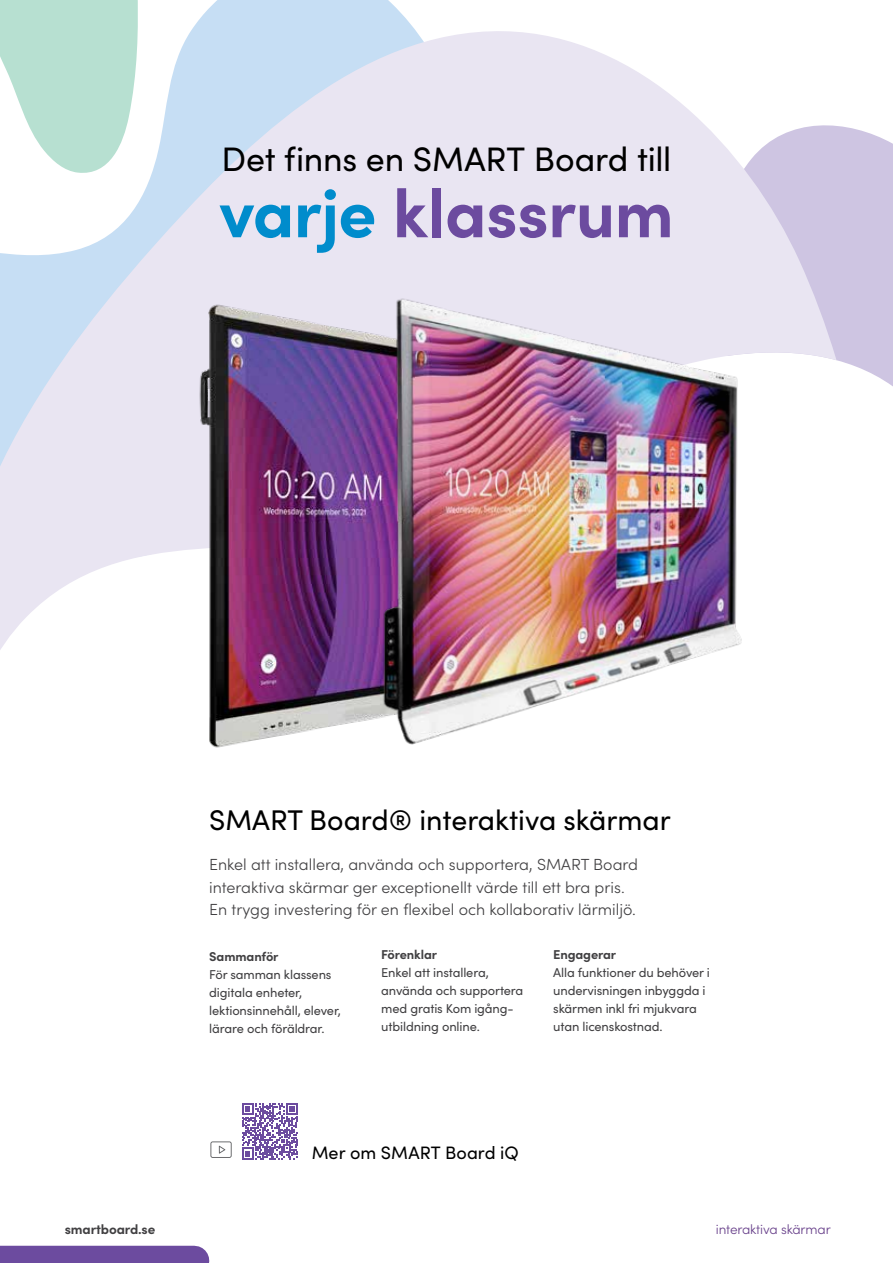
<style>
.page{position:relative;width:893px;height:1263px;background:#fff}
.page>*{position:absolute;margin:0;border:0;box-sizing:border-box;transform-origin:0 0}
.t1{font:700 67.95px "Sofia Pro";letter-spacing:-.01em;color:#6c4b9f}
.t2{font:34.05px "Sofia Pro";letter-spacing:-.005em;color:#000}
.t3{font:28.5px "Sofia Pro";color:#000}
.t4{font:18px "Sofia Pro";color:#000}
.t5{font:300 16.05px/22.5px "Sofia Pro";color:#414042}
.t6{font:300 13.5px "Sofia Pro";letter-spacing:-.01em;color:#663e89}
.t7{font:13.5px "Sofia Pro";letter-spacing:.01em;color:#6c4b9f}
.t8{font:700 13.5px "Sofia Pro";letter-spacing:.01em;color:#000}
.t9{font:700 13.5px "Sofia Pro";letter-spacing:-.01em;color:#414042}
.t10{font:12.9px/18px "Sofia Pro";letter-spacing:-.01em;color:#414042}
.t11{font:700 12.9px "Sofia Pro";letter-spacing:-.01em;color:#414042}
.s1{color:#008ccc}
</style>
<div class="page">
<div style="left:0;top:1246px;width:194px;height:17px;background:#6c4b9f"></div>
<svg style="left:193px;top:0;width:221px;height:28px;background:#cce1f5"></svg>
<svg style="left:836px;top:126px;width:57px;height:261px;background:#d2cae4"></svg>
<svg style="left:0;top:28px;width:836px;height:622px;fill:#e9e5f2"></svg>
<svg style="left:0;top:0;width:139px;height:176px"></svg>
<svg style="left:210px;top:1141px;width:22px;height:17px"></svg>
<svg style="left:242px;top:1103px;width:56px;height:56px"></svg>
<img style="left:138px;top:300px;width:228px;height:448px">
<img style="left:366px;top:282px;width:396px;height:463px">
<h2 class="t2" style="left:222px;top:134px;width:451px">Det finns en SMART Board till</h2>
<h1 class="t1" style="left:219px;top:161px;width:456px"><span class="s1">varje</span> klassrum</h1>
<h3 class="t3" style="left:209px;top:799px;width:463px">SMART Board® interaktiva skärmar</h3>
<p class="t5" style="left:209px;top:853px;width:430px">Enkel att installera, använda och supportera, SMART Board interaktiva skärmar ger exceptionellt värde till ett bra pris.<br>En trygg investering för en flexibel och kollaborativ lärmiljö.</p>
<p class="t11" style="left:209px;top:946px;width:71px">Sammanför</p>
<p class="t10" style="left:209px;top:964px;width:133px">För samman klassens digitala enheter, lektionsinnehåll, elever, lärare och föräldrar.</p>
<p class="t11" style="left:381px;top:945px;width:57px">Förenklar</p>
<p class="t10" style="left:381px;top:963px;width:144px">Enkel att installera, använda och supportera med gratis Kom igång&shy;utbildning online.</p>
<p class="t11" style="left:553px;top:945px;width:64px">Engagerar</p>
<p class="t10" style="left:553px;top:963px;width:158px">Alla funktioner du behöver i undervisningen inbyggda i skärmen inkl fri mjukvara utan licenskostnad.</p>
<h3 class="t4" style="left:312px;top:1139px;width:209px">Mer om SMART Board iQ</h3>
<p class="t9" style="left:65px;top:1219px;width:92px">smartboard.se</p>
<p class="t6" style="left:716px;top:1219px;width:116px">interaktiva skärmar</p>
<p class="t8" style="left:64px;top:1221px;width:98px">smarttech.com</p>
<p class="t7" style="left:709px;top:1222px;width:121px">Interaktive skærme</p>
</div>
